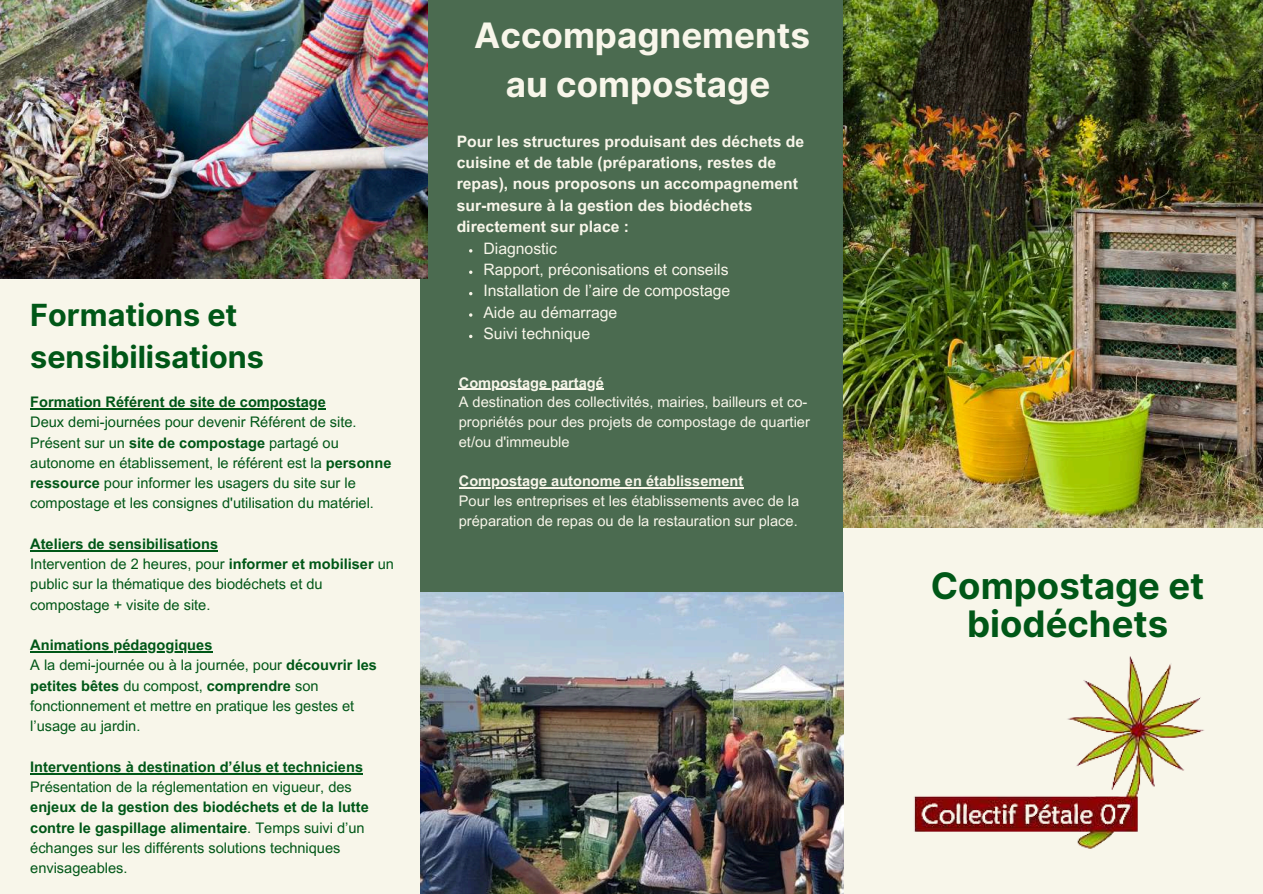
<style>
.page{position:relative;width:1263px;height:894px;background:#fff}
.page>*{position:absolute;margin:0;border:0;box-sizing:border-box;transform-origin:0 0}
.t1{font:700 36.45px/38.2px "Inter";color:#005717;text-align:center}
.t2{font:700 34.95px/48.3px "Inter";color:#f8f6ea;text-align:center}
.t3{font:700 30.45px/41.7px "Inter";color:#005717}
.t4{font:700 15.75px/21.3px "Arial MT Pro";color:#f8f6ea}
.t5{font:15.75px/21.3px "Arial MT Pro";color:#f8f6ea}
.t6{font:14.55px/20.2px "Arial MT Pro";color:#005717}
.t7{font:14.55px/19.6px "Arial MT Pro";color:#f8f6ea}
.t8{font:700 14.55px "Arial MT Pro";color:#005717}
.t9{font:700 14.55px "Arial MT Pro";color:#f8f6ea}
.s1{font-weight:700}
</style>
<div class="page">
<div style="left:0;top:0;width:1263px;height:893px;background:#f8f6ea"></div>
<div style="left:421px;top:0;width:422px;height:893px;background:#4b6b50"></div>
<img style="left:421px;top:592px;width:423px;height:301px">
<img style="left:843px;top:0;width:420px;height:528px">
<img style="left:914px;top:656px;width:290px;height:193px">
<img style="left:0;top:0;width:427px;height:278px">
<hr style="left:30px;top:408px;width:296px;height:1px;background:#005717">
<hr style="left:30px;top:550px;width:188px;height:1px;background:#005717">
<hr style="left:30px;top:651px;width:182px;height:1px;background:#005717">
<hr style="left:30px;top:772px;width:333px;height:1px;background:#005717">
<hr style="left:459px;top:388px;width:145px;height:1px;background:#f8f6ea">
<hr style="left:459px;top:487px;width:284px;height:1px;background:#f8f6ea">
<h3 class="t3" style="left:30px;top:294px;width:235px">Formations et sensibilisations</h3>
<p class="t8" style="left:30px;top:396px;width:297px">Formation Référent de site de compostage</p>
<p class="t6" style="left:30px;top:414px;width:363px">Deux demi-journées pour devenir Référent de site.<br>Présent sur un <span class="s1">site de compostage</span> partagé ou autonome en établissement, le référent est la <span class="s1">personne ressource</span> pour informer les usagers du site sur le compostage et les consignes d'utilisation du matériel.</p>
<p class="t6" style="left:30px;top:535px;width:365px"><span class="s1">Ateliers de sensibilisations<br></span>Intervention de 2 heures, pour <span class="s1">informer et mobiliser</span> un public sur la thématique des biodéchets et du compostage + visite de site.</p>
<p class="t6" style="left:30px;top:636px;width:348px"><span class="s1">Animations pédagogiques<br></span>A la demi-journée ou à la journée, pour <span class="s1">découvrir les petites bêtes</span> du compost, <span class="s1">comprendre</span> son fonctionnement et mettre en pratique les gestes et l’usage au jardin.</p>
<p class="t8" style="left:30px;top:761px;width:334px">Interventions à destination d’élus et techniciens</p>
<p class="t6" style="left:30px;top:778px;width:323px">Présentation de la réglementation en vigueur, des</p>
<p class="t6" style="left:30px;top:798px;width:340px"><span class="s1">enjeux de la gestion des biodéchets et de la lutte contre le gaspillage alimentaire</span>. Temps suivi d’un échanges sur les différents solutions techniques envisageables.</p>
<h2 class="t2" style="left:474px;top:11px;width:337px">Accompagnements au compostage</h2>
<p class="t4" style="left:457px;top:132px;width:349px">Pour les structures produisant des déchets de cuisine et de table (préparations, restes de repas), nous proposons un accompagnement sur-mesure à la gestion des biodéchets directement sur place :</p>
<p class="t5" style="left:483px;top:239px;width:248px">Diagnostic<br>Rapport, préconisations et conseils<br>Installation de l’aire de compostage<br>Aide au démarrage<br>Suivi technique</p>
<p class="t9" style="left:459px;top:377px;width:147px">Compostage partagé</p>
<p class="t7" style="left:459px;top:394px;width:353px">A destination des collectivités, mairies, bailleurs et co&shy;propriétés pour des projets de compostage de quartier et/ou d'immeuble</p>
<p class="t9" style="left:459px;top:475px;width:286px">Compostage autonome en établissement</p>
<p class="t7" style="left:459px;top:492px;width:342px">Pour les entreprises et les établissements avec de la préparation de repas ou de la restauration sur place.</p>
<h1 class="t1" style="left:931px;top:566px;width:275px">Compostage et biodéchets</h1>
</div>
